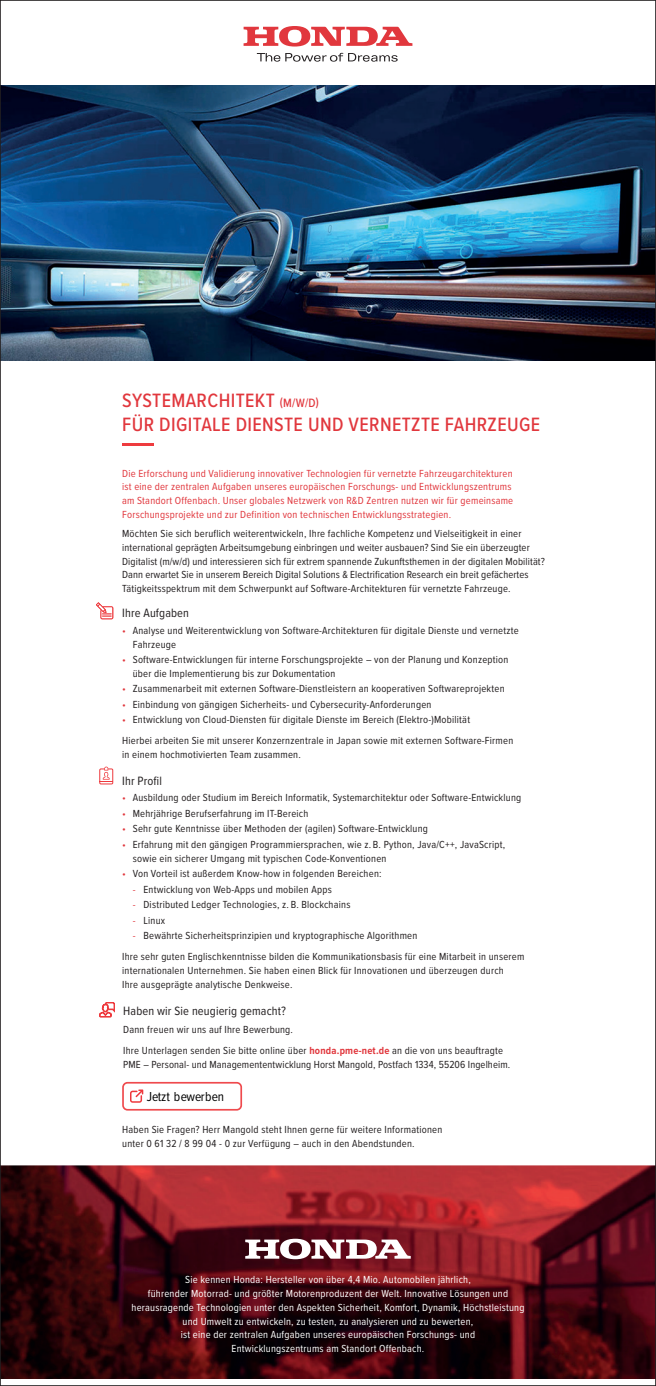
<style>
.page{position:relative;width:656px;height:1386px;background:#fff}
.page>*{position:absolute;margin:0;border:0;box-sizing:border-box;transform-origin:0 0}
.t1{font:500 20px/24.4px "Proxima Nova Cond";letter-spacing:.02em;color:#e1373d}
.t2{font:13.5px "Proxima Nova Cond";letter-spacing:-.015em;color:#000001}
.t3{font:12.5px "Proxima Nova Cond";letter-spacing:.01em;color:#231f20}
.t4{font:10.62px/13.8px "Proxima Nova Cond";letter-spacing:.02em;color:#231f20}
.t5{font:10.62px/13.8px "Proxima Nova Cond";letter-spacing:.02em;color:#fff;text-align:center}
.t6{font:10.62px/13.8px "Proxima Nova Cond";letter-spacing:.02em;color:#e1373d}
.s1{font-size:12.5px}
.s2{color:#e1373d}
.s3{font-weight:700;color:#e1373d}
</style>
<div class="page">
<img style="left:2px;top:86px;width:652px;height:274px">
<svg style="left:257px;top:53px;width:140px;height:9px"></svg>
<svg style="left:243px;top:26px;width:169px;height:21px"></svg>
<hr style="left:122px;top:443px;width:32px;height:3px;background:#ee3b3e">
<svg style="left:96px;top:602px;width:17px;height:17px"></svg>
<svg style="left:102px;top:766px;width:8px;height:14px"></svg>
<div style="left:99px;top:768px;width:14px;height:16px;border:1px solid #ee393d"></div>
<svg style="left:99px;top:1002px;width:16px;height:15px"></svg>
<div style="left:122px;top:1081px;width:120px;height:29px;border:2px solid #ef4a4d;border-radius:4px"></div>
<svg style="left:130px;top:1089px;width:13px;height:13px"></svg>
<img style="left:2px;top:1165px;width:652px;height:213px">
<svg style="left:245px;top:1238px;width:165px;height:21px"></svg>
<h1 class="t1" style="left:122px;top:387px;width:419px">SYSTEMARCHITEKT <span class="s1">(M/W/D)<br></span>FÜR DIGITALE DIENSTE UND VERNETZTE FAHRZEUGE</h1>
<p class="t6" style="left:122px;top:466px;width:392px">Die Erforschung und Validierung innovativer Technologien für vernetzte Fahrzeugarchitekturen ist eine der zentralen Aufgaben unseres europäischen Forschungs- und Entwicklungszentrums am Standort Offenbach. Unser globales Netzwerk von R&amp;D Zentren nutzen wir für gemeinsame Forschungsprojekte und zur Definition von technischen Entwicklungsstrategien.</p>
<p class="t4" style="left:122px;top:526px;width:424px">Möchten Sie sich beruflich weiterentwickeln, Ihre fachliche Kompetenz und Vielseitigkeit in einer international geprägten Arbeitsumgebung einbringen und weiter ausbauen? Sind Sie ein überzeugter Digitalist (m/w/d) und interessieren sich für extrem spannende Zukunftsthemen in der digitalen Mobilität?<br>Dann erwartet Sie in unserem Bereich Digital Solutions &amp; Electrification Research ein breit gefächertes Tätigkeitsspektrum mit dem Schwerpunkt auf Software-Architekturen für vernetzte Fahrzeuge.</p>
<p class="t3" style="left:122px;top:604px;width:68px">Ihre Aufgaben</p>
<p class="t4" style="left:133px;top:623px;width:387px;text-indent:-11px"><span class="s2">•</span> Analyse und Weiterentwicklung von Software-Architekturen für digitale Dienste und vernetzte<br>Fahrzeuge</p>
<p class="t4" style="left:133px;top:652px;width:377px;text-indent:-11px"><span class="s2">•</span> Software-Entwicklungen für interne Forschungsprojekte – von der Planung und Konzeption über die Implementierung bis zur Dokumentation</p>
<p class="t4" style="left:122px;top:681px;width:384px"><span class="s2">•</span> Zusammenarbeit mit externen Software-Dienstleistern an kooperativen Softwareprojekten</p>
<p class="t4" style="left:122px;top:697px;width:311px"><span class="s2">•</span> Einbindung von gängigen Sicherheits- und Cybersecurity-Anforderungen</p>
<p class="t4" style="left:122px;top:709px;width:392px;line-height:20.9px"><span class="s2">•</span> Entwicklung von Cloud-Diensten für digitale Dienste im Bereich (Elektro-)Mobilität<br>Hierbei arbeiten Sie mit unserer Konzernzentrale in Japan sowie mit externen Software-Firmen</p>
<p class="t4" style="left:122px;top:747px;width:180px">in einem hochmotivierten Team zusammen.</p>
<p class="t3" style="left:122px;top:771px;width:41px">Ihr Profil</p>
<p class="t4" style="left:122px;top:790px;width:400px"><span class="s2">•</span> Ausbildung oder Studium im Bereich Informatik, Systemarchitektur oder Software-Entwicklung</p>
<p class="t4" style="left:122px;top:806px;width:188px"><span class="s2">•</span> Mehrjährige Berufserfahrung im IT-Bereich</p>
<p class="t4" style="left:122px;top:821px;width:307px"><span class="s2">•</span> Sehr gute Kenntnisse über Methoden der (agilen) Software-Entwicklung</p>
<p class="t4" style="left:133px;top:837px;width:374px;text-indent:-11px"><span class="s2">•</span> Erfahrung mit den gängigen Programmiersprachen, wie z. B. Python, Java/C++, JavaScript, sowie ein sicherer Umgang mit typischen Code-Konventionen</p>
<p class="t4" style="left:122px;top:866px;width:261px"><span class="s2">•</span> Von Vorteil ist außerdem Know-how in folgenden Bereichen:</p>
<p class="t4" style="left:133px;top:882px;width:200px"><span class="s2">-</span> Entwicklung von Web-Apps und mobilen Apps</p>
<p class="t4" style="left:133px;top:897px;width:219px"><span class="s2">-</span> Distributed Ledger Technologies, z. B. Blockchains</p>
<p class="t4" style="left:133px;top:913px;width:34px"><span class="s2">-</span> Linux</p>
<p class="t4" style="left:122px;top:925px;width:403px;line-height:20.9px;text-indent:11px"><span class="s2">-</span> Bewährte Sicherheitsprinzipien und kryptographische Algorithmen<br>Ihre sehr guten Englischkenntnisse bilden die Kommunikationsbasis für eine Mitarbeit in unserem</p>
<p class="t4" style="left:122px;top:963px;width:383px">internationalen Unternehmen. Sie haben einen Blick für Innovationen und überzeugen durch<br>Ihre ausgeprägte analytische Denkweise.</p>
<p class="t3" style="left:123px;top:1001px;width:164px">Haben wir Sie neugierig gemacht?</p>
<p class="t4" style="left:123px;top:1018px;width:381px;line-height:20.9px">Dann freuen wir uns auf Ihre Bewerbung.<br>Ihre Unterlagen senden Sie bitte online über <span class="s3">honda.pme-net.de</span> an die von uns beauftragte</p>
<p class="t4" style="left:123px;top:1056px;width:388px">PME – Personal- und Managemententwicklung Horst Mangold, Postfach 1334, 55206 Ingelheim.</p>
<p class="t2" style="left:147px;top:1088px;width:79px">Jetzt bewerben</p>
<p class="t4" style="left:122px;top:1122px;width:321px">Haben Sie Fragen? Herr Mangold steht Ihnen gerne für weitere Informationen unter 0 61 32 / 8 99 04 - 0 zur Verfügung – auch in den Abendstunden.</p>
<p class="t5" style="left:131px;top:1272px;width:394px">Sie kennen Honda: Hersteller von über 4,4 Mio. Automobilen jährlich,<br>führender Motorrad- und größter Motorenproduzent der Welt. Innovative Lösungen und herausragende Technologien unter den Aspekten Sicherheit, Komfort, Dynamik, Höchstleistung und Umwelt zu entwickeln, zu testen, zu analysieren und zu bewerten,<br>ist eine der zentralen Aufgaben unseres europäischen Forschungs- und<br>Entwicklungszentrums am Standort Offenbach.</p>
</div>
